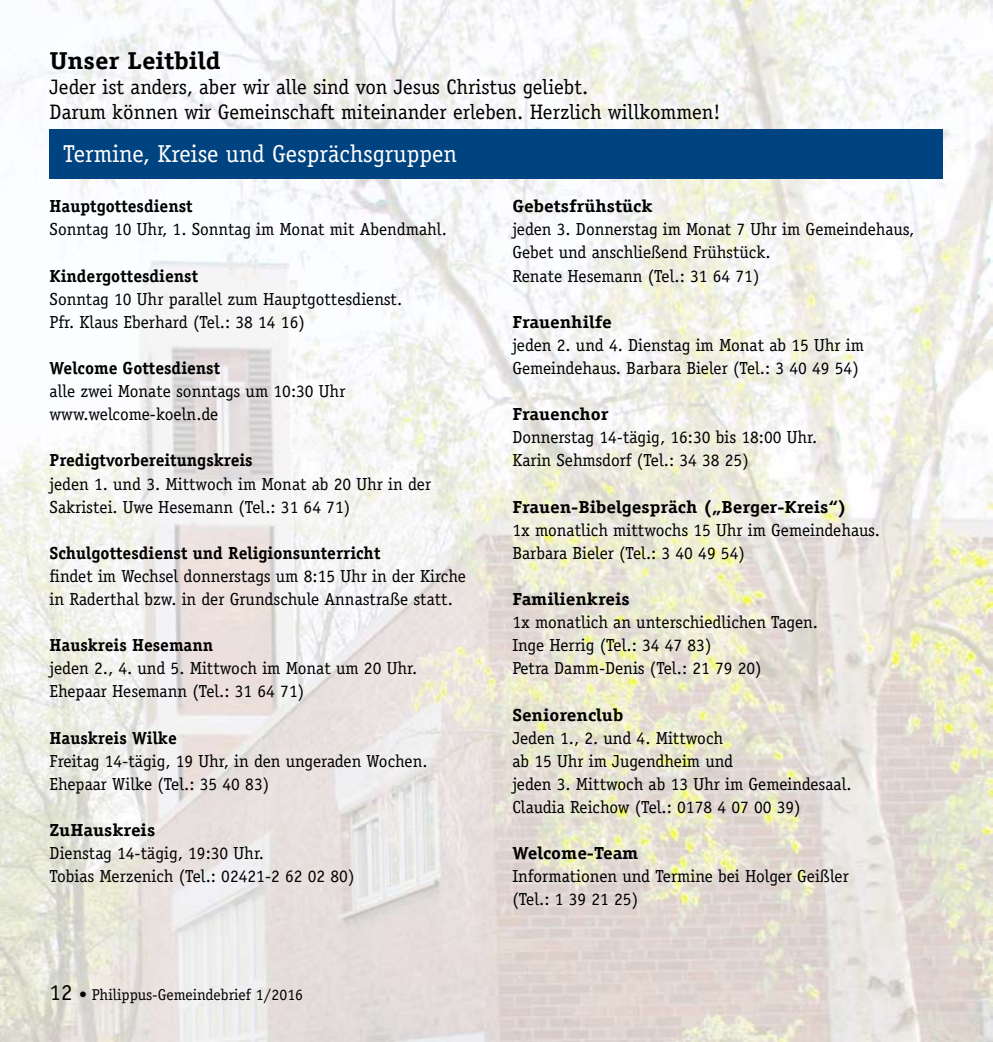
<style>
.page{position:relative;width:993px;height:1042px;background:#fff}
.page>*{position:absolute;margin:0;border:0;box-sizing:border-box;transform-origin:0 0}
.t1{font:24.5px "Officina Serif";color:#fff}
.t2{font:700 24.5px "Officina Serif";color:#000;scale:1.1 1}
.t3{font:21px/25.2px "Officina Serif";color:#000}
.t4{font:17.5px/23.1px "Officina Serif";color:#000}
.t5{font:700 17.5px "Officina Serif";color:#000}
.t6{font:700 17.5px "Officina Serif";color:#000;scale:1.1 1}
.t7{font:15.75px "Officina Serif";color:#000}
.s1{font-size:22.75px}
</style>
<div class="page">
<img style="left:0;top:0;width:992px;height:1042px">
<div style="left:50px;top:129px;width:893px;height:50px;background:#004381"></div>
<h1 class="t2" style="left:50px;top:45px;width:157px">Unser Leitbild</h1>
<p class="t3" style="left:50px;top:74px;width:672px">Jeder ist anders, aber wir alle sind von Jesus Christus geliebt.<br>Darum können wir Gemeinschaft miteinander erleben. Herzlich willkommen!</p>
<h1 class="t1" style="left:63px;top:139px;width:395px">Termine, Kreise und Gesprächsgruppen</h1>
<p class="t5" style="left:50px;top:195px;width:144px">Hauptgottesdienst</p>
<p class="t4" style="left:50px;top:218px;width:399px">Sonntag 10 Uhr, 1. Sonntag im Monat mit Abendmahl.</p>
<p class="t5" style="left:50px;top:265px;width:150px">Kindergottesdienst</p>
<p class="t4" style="left:50px;top:287px;width:354px">Sonntag 10 Uhr parallel zum Hauptgottesdienst.<br>Pfr. Klaus Eberhard (Tel.: 38 14 16)</p>
<p class="t5" style="left:50px;top:357px;width:172px">Welcome Gottesdienst</p>
<p class="t4" style="left:50px;top:380px;width:297px">alle zwei Monate sonntags um 10:30 Uhr www.welcome-koeln.de</p>
<p class="t5" style="left:50px;top:449px;width:204px">Predigtvorbereitungskreis</p>
<p class="t4" style="left:50px;top:472px;width:383px">jeden 1. und 3. Mittwoch im Monat ab 20 Uhr in der<br>Sakristei. Uwe Hesemann (Tel.: 31 64 71)</p>
<p class="t5" style="left:50px;top:542px;width:332px">Schulgottesdienst und Religionsunterricht</p>
<p class="t4" style="left:50px;top:564px;width:417px">findet im Wechsel donnerstags um 8:15 Uhr in der Kirche in Raderthal bzw. in der Grundschule Annastraße statt.</p>
<p class="t5" style="left:50px;top:634px;width:165px">Hauskreis Hesemann</p>
<p class="t4" style="left:50px;top:657px;width:369px">jeden 2., 4. und 5. Mittwoch im Monat um 20 Uhr.<br>Ehepaar Hesemann (Tel.: 31 64 71)</p>
<p class="t5" style="left:50px;top:727px;width:129px">Hauskreis Wilke</p>
<p class="t4" style="left:50px;top:749px;width:379px">Freitag 14-tägig, 19 Uhr, in den ungeraden Wochen.<br>Ehepaar Wilke (Tel.: 35 40 83)</p>
<p class="t6" style="left:50px;top:819px;width:97px">ZuHauskreis</p>
<p class="t4" style="left:50px;top:842px;width:306px">Dienstag 14-tägig, 19:30 Uhr.<br>Tobias Merzenich (Tel.: 02421-2 62 02 80)</p>
<p class="t7" style="left:50px;top:985px;width:255px"><span class="s1">12</span> • Philippus-Gemeindebrief 1/2016</p>
<p class="t7" style="left:77px;top:985px;width:225px">• Philippus-Gemeindebrief 1/2016</p>
<p class="t6" style="left:512px;top:195px;width:129px">Gebetsfrühstück</p>
<p class="t4" style="left:512px;top:218px;width:403px">jeden 3. Donnerstag im Monat 7 Uhr im Gemeindehaus,<br>Gebet und anschließend Frühstück.<br>Renate Hesemann (Tel.: 31 64 71)</p>
<p class="t6" style="left:512px;top:311px;width:92px">Frauenhilfe</p>
<p class="t4" style="left:512px;top:333px;width:353px">jeden 2. und 4. Dienstag im Monat ab 15 Uhr im<br>Gemeindehaus. Barbara Bieler (Tel.: 3 40 49 54)</p>
<p class="t6" style="left:512px;top:403px;width:89px">Frauenchor</p>
<p class="t4" style="left:512px;top:426px;width:306px">Donnerstag 14-tägig, 16:30 bis 18:00 Uhr.<br>Karin Sehmsdorf (Tel.: 34 38 25)</p>
<p class="t6" style="left:512px;top:496px;width:305px">Frauen-Bibelgespräch („Berger-Kreis“)</p>
<p class="t4" style="left:512px;top:518px;width:369px">1x monatlich mittwochs 15 Uhr im Gemeindehaus.<br>Barbara Bieler (Tel.: 3 40 49 54)</p>
<p class="t6" style="left:512px;top:588px;width:108px">Familienkreis</p>
<p class="t4" style="left:512px;top:611px;width:307px">1x monatlich an unterschiedlichen Tagen.<br>Inge Herrig (Tel.: 34 47 83)<br>Petra Damm-Denis (Tel.: 21 79 20)</p>
<p class="t6" style="left:512px;top:704px;width:102px">Seniorenclub</p>
<p class="t4" style="left:512px;top:726px;width:341px">Jeden 1., 2. und 4. Mittwoch<br>ab 15 Uhr im Jugendheim und<br>jeden 3. Mittwoch ab 13 Uhr im Gemeindesaal.<br>Claudia Reichow (Tel.: 0178 4 07 00 39)</p>
<p class="t6" style="left:512px;top:842px;width:116px">Welcome-Team</p>
<p class="t4" style="left:512px;top:865px;width:338px">Informationen und Termine bei Holger Geißler (Tel.: 1 39 21 25)</p>
</div>
